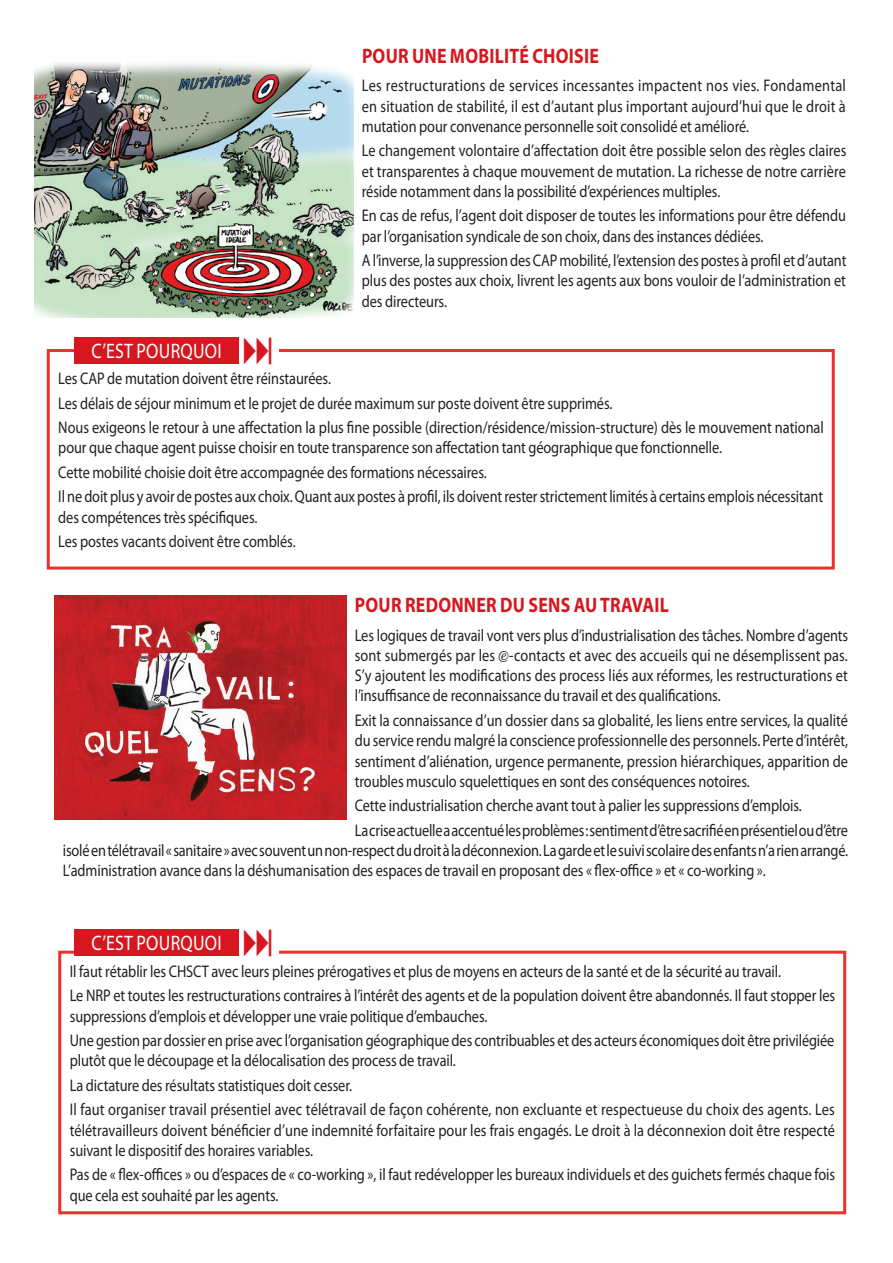
<style>
.page{position:relative;width:893px;height:1263px;background:#fff}
.page>*{position:absolute;margin:0;border:0;box-sizing:border-box;transform-origin:0 0}
.t1{font:700 21px "Myriad Pro";letter-spacing:.015em;color:#d7171f;scale:.85 1}
.t2{font:21px "Myriad Pro";letter-spacing:.015em;color:#fff;scale:.85 1}
.t3{font:16.8px/20.2px "Myriad Pro";letter-spacing:-.005em;color:#231f20;scale:.85 1}
.s1{font-family:"Arrobatherapy"}
</style>
<div class="page">
<div style="left:47px;top:349px;width:788px;height:220px;border:3px solid #ef3028"></div>
<img style="left:34px;top:63px;width:319px;height:254px">
<img style="left:54px;top:595px;width:292px;height:224px">
<div style="left:58px;top:951px;width:788px;height:263px;border:3px solid #ef3028"></div>
<div style="left:74px;top:929px;width:165px;height:27px;background:#d7171f"></div>
<div style="left:239px;top:920px;width:39px;height:36px;background:#fff"></div>
<div style="left:74px;top:337px;width:165px;height:27px;background:#d7171f"></div>
<div style="left:239px;top:328px;width:39px;height:36px;background:#fff"></div>
<p class="t2" style="left:92px;top:338px;width:151px">C’est pourquoi</p>
<p class="t1" style="left:362px;top:42px;width:280px">POUR UNE MOBILITÉ CHOISIE</p>
<p class="t3" style="left:362px;top:75px;width:571px;text-align:justify">Les restructurations de services incessantes impactent nos vies. Fondamental en situation de stabilité, il est d’autant plus important aujourd’hui que le droit à mutation pour convenance personnelle soit consolidé et amélioré.</p>
<p class="t3" style="left:362px;top:140px;width:572px;text-align:justify">Le changement volontaire d’affectation doit être possible selon des règles claires et transparentes à chaque mouvement de mutation. La richesse de notre carrière réside notamment dans la possibilité d’expériences multiples.</p>
<p class="t3" style="left:362px;top:205px;width:571px">En cas de refus, l’agent doit disposer de toutes les informations pour être défendu par l’organisation syndicale de son choix, dans des instances dédiées.</p>
<p class="t3" style="left:362px;top:250px;width:572px;text-align:justify">A l’inverse, la suppression des CAP mobilité, l’extension des postes à profil et d’autant plus des postes aux choix, livrent les agents aux bons vouloir de l’administration et des directeurs.</p>
<p class="t3" style="left:58px;top:366px;width:902px;line-height:24.5px">Les CAP de mutation doivent être réinstaurées.<br>Les délais de séjour minimum et le projet de durée maximum sur poste doivent être supprimés.<br>Nous exigeons le retour à une affectation la plus fine possible (direction/résidence/mission-structure) dès le mouvement national</p>
<p class="t3" style="left:58px;top:435px;width:901px;line-height:24.5px">pour que chaque agent puisse choisir en toute transparence son affectation tant géographique que fonctionnelle.<br>Cette mobilité choisie doit être accompagnée des formations nécessaires.<br>Il ne doit plus y avoir de postes aux choix. Quant aux postes à profil, ils doivent rester strictement limités à certains emplois nécessitant</p>
<p class="t3" style="left:58px;top:504px;width:281px;line-height:24.5px">des compétences très spécifiques.<br>Les postes vacants doivent être comblés.</p>
<p class="t1" style="left:355px;top:591px;width:371px">POUR REDONNER DU SENS AU TRAVAIL</p>
<p class="t3" style="left:355px;top:625px;width:582px;text-align:justify">Les logiques de travail vont vers plus d’industrialisation des tâches. Nombre d’agents sont submergés par les <span class="s1">e</span>-contacts et avec des accueils qui ne désemplissent pas.<br>S’y ajoutent les modifications des process liés aux réformes, les restructurations et l’insuffisance de reconnaissance du travail et des qualifications.</p>
<p class="t3" style="left:355px;top:710px;width:582px;text-align:justify">Exit la connaissance d’un dossier dans sa globalité, les liens entre services, la qualité du service rendu malgré la conscience professionnelle des personnels. Perte d’intérêt, sentiment d’aliénation, urgence permanente, pression hiérarchiques, apparition de troubles musculo squelettiques en sont des conséquences notoires.</p>
<p class="t3" style="left:355px;top:793px;width:582px;line-height:24.5px">Cette industrialisation cherche avant tout à palier les suppressions d’emplois.<br>La crise actuelle a accentué les problèmes : sentiment d’être sacrifié en présentiel ou d’être</p>
<p class="t3" style="left:63px;top:840px;width:925px">isolé en télétravail « sanitaire » avec souvent un non-respect du droit à la déconnexion. La garde et le suivi scolaire des enfants n’a rien arrangé.<br>L’administration avance dans la déshumanisation des espaces de travail en proposant des « flex-office » et « co-working ».</p>
<p class="t2" style="left:92px;top:930px;width:151px">C’est pourquoi</p>
<p class="t3" style="left:70px;top:959px;width:902px;line-height:24.5px">Il faut rétablir les CHSCT avec leurs pleines prérogatives et plus de moyens en acteurs de la santé et de la sécurité au travail.<br>Le NRP et toutes les restructurations contraires à l’intérêt des agents et de la population doivent être abandonnés. Il faut stopper les</p>
<p class="t3" style="left:70px;top:1003px;width:901px;line-height:24.5px">suppressions d’emplois et développer une vraie politique d’embauches.<br>Une gestion par dossier en prise avec l’organisation géographique des contribuables et des acteurs économiques doit être privilégiée</p>
<p class="t3" style="left:70px;top:1048px;width:902px;line-height:24.5px">plutôt que le découpage et la délocalisation des process de travail.<br>La dictature des résultats statistiques doit cesser.<br>Il faut organiser travail présentiel avec télétravail de façon cohérente, non excluante et respectueuse du choix des agents. Les</p>
<p class="t3" style="left:70px;top:1120px;width:902px">télétravailleurs doivent bénéficier d’une indemnité forfaitaire pour les frais engagés. Le droit à la déconnexion doit être respecté suivant le dispositif des horaires variables.</p>
<p class="t3" style="left:70px;top:1164px;width:902px">Pas de « flex-offices » ou d’espaces de « co-working », il faut redévelopper les bureaux individuels et des guichets fermés chaque fois que cela est souhaité par les agents.</p>
</div>
